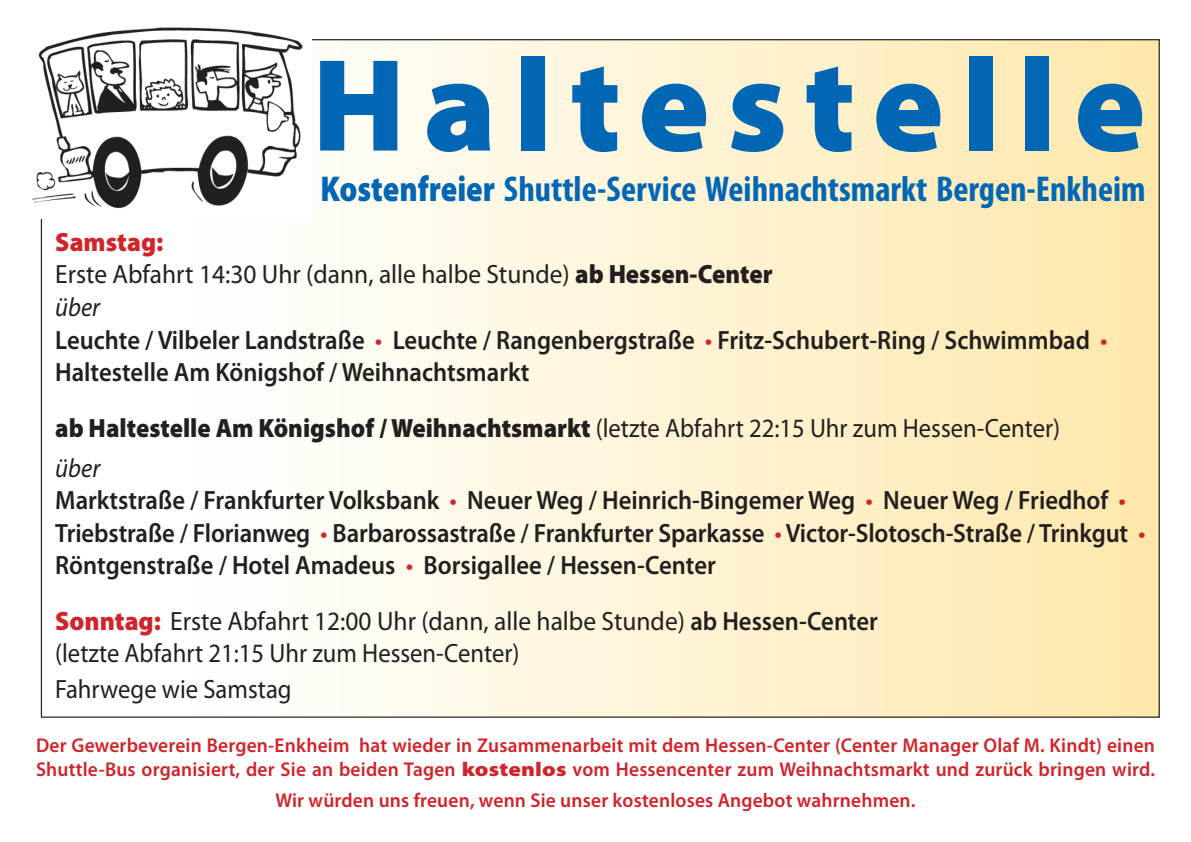
<style>
.page{position:relative;width:1191px;height:842px;background:#fff}
.page>*{position:absolute;margin:0;border:0;box-sizing:border-box;transform-origin:0 0}
.t1{font:900 133px "Myriad Pro";letter-spacing:.13em;color:#0166b3}
.t2{font:700 condensed 36px "Myriad Pro";color:#0166b3}
.t3{font:600 26.5px/32.5px "Myriad Pro";color:#231f20;scale:.93 1}
.t4{font:26.5px/32.5px "Myriad Pro";color:#231f20;scale:.96 1}
.t5{font:900 26.5px/39.4px "Myriad Pro";color:#231f20;scale:.93 1}
.t6{font:26.5px "Myriad Pro";color:#231f20;scale:.93 1}
.t7{font:600 20px/24.1px "Myriad Pro";letter-spacing:.01em;color:#d1232a}
.s1{font-weight:900;font-stretch:normal}
.s2{font-weight:900;color:#d1232a}
.s3{font-weight:400}
.s4{font-weight:900}
.s5{font-weight:400;font-style:italic}
.s6{font-weight:600}
</style>
<div class="page">
<div style="left:41px;top:40px;width:1118px;height:677px;background:linear-gradient(to right,#fff,#fee8ae)"></div>
<div style="left:32px;top:16px;width:280px;height:202px;background:#fff"></div>
<img style="left:32px;top:27px;width:271px;height:182px">
<h1 class="t1" style="left:312px;top:17px;width:835px">Haltestelle</h1>
<h2 class="t2" style="left:320px;top:166px;width:826px"><span class="s1">Kostenfreier</span> Shuttle-Service Weihnachtsmarkt Bergen-Enkheim</h2>
<p class="t3" style="left:55px;top:225px;width:1133px"><span class="s2">Samstag:<br></span><span class="s3">Erste Abfahrt 14:30 Uhr (dann, alle halbe Stunde)</span> <span class="s4">ab Hessen-Center<br></span><span class="s5">über<br></span>Leuchte / Vilbeler Landstraße <span class="s2">·</span> Leuchte / Rangenbergstraße <span class="s2">·</span> Fritz-Schubert-Ring / Schwimmbad <span class="s2">· </span>Haltestelle Am Königshof / Weihnachtsmarkt</p>
<p class="t5" style="left:55px;top:408px;width:1082px">ab Haltestelle Am Königshof / Weihnachtsmarkt <span class="s3">(letzte Abfahrt 22:15 Uhr zum Hessen-Center) </span><span class="s5">über</span></p>
<p class="t3" style="left:55px;top:483px;width:1174px">Marktstraße / Frankfurter Volksbank <span class="s2">·</span> Neuer Weg / Heinrich-Bingemer Weg <span class="s2">·</span> Neuer Weg / Friedhof <span class="s2">·<br></span>Triebstraße / Florianweg <span class="s2">·</span> Barbarossastraße / Frankfurter Sparkasse <span class="s2">·</span> Victor-Slotosch-Straße / Trinkgut <span class="s2">·<br></span>Röntgenstraße / Hotel Amadeus <span class="s2">·</span> Borsigallee / Hessen-Center</p>
<p class="t4" style="left:55px;top:604px;width:858px"><span class="s2">Sonntag:</span> Erste Abfahrt 12:00 Uhr (dann, alle halbe Stunde) <span class="s6">ab Hessen-Center </span>(letzte Abfahrt 21:15 Uhr zum Hessen-Center)</p>
<p class="t6" style="left:55px;top:673px;width:256px">Fahrwege wie Samstag</p>
<p class="t7" style="left:36px;top:733px;width:1120px">Der Gewerbeverein Bergen-Enkheim hat wieder in Zusammenarbeit mit dem Hessen-Center (Center Manager Olaf M. Kindt) einen<br>Shuttle-Bus organisiert, der Sie an beiden Tagen <span class="s4">kostenlos</span> vom Hessencenter zum Weihnachtsmarkt und zurück bringen wird.</p>
<p class="t7" style="left:275px;top:788px;width:641px">Wir würden uns freuen, wenn Sie unser kostenloses Angebot wahrnehmen.</p>
</div>
